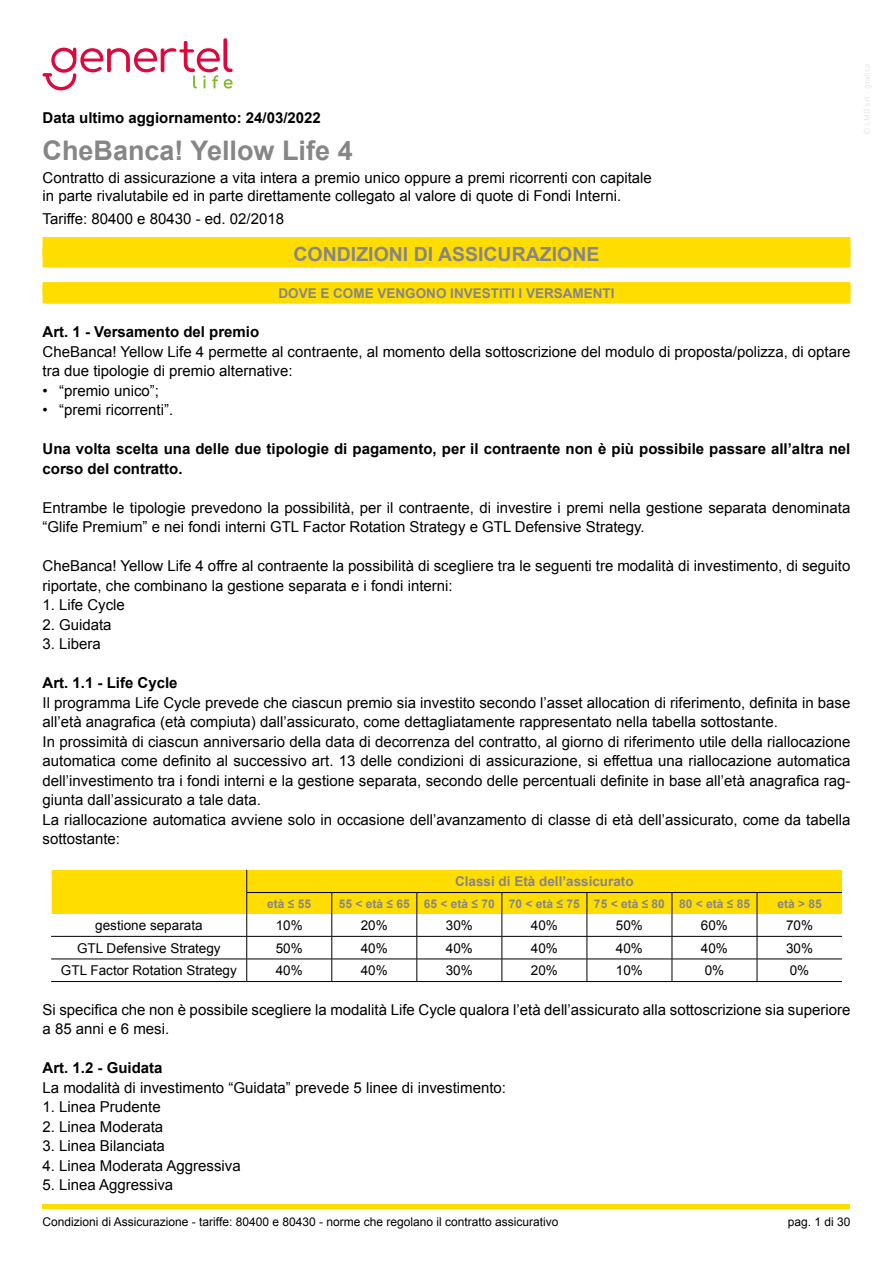
<style>
.page{position:relative;width:893px;height:1263px;background:#fff}
.page>*{position:absolute;margin:0;border:0;box-sizing:border-box;transform-origin:0 0}
.t1{font:700 27px "Arial";color:#878686}
.t2{font:700 19.5px "Arial";color:#878686}
.t3{font:15px/19.5px "Arial";color:#000}
.t4{font:700 15px/19.5px "Arial";color:#000}
.t5{font:13.5px "Arial";color:#000}
.t6{font:700 13.5px "Arial";color:#878686}
.t7{font:12px "Arial";color:#000}
.t8{font:700 12px "Arial";color:#878686}
</style>
<div class="page">
<hr style="left:43px;top:1205px;width:807px;height:4px;background:#fd0">
<div style="left:43px;top:237px;width:807px;height:20px;background:#fd0"></div>
<div style="left:43px;top:248px;width:807px;height:20px;background:#fd0"></div>
<div style="left:43px;top:282px;width:807px;height:12px;background:#fd0"></div>
<div style="left:43px;top:286px;width:807px;height:18px;background:#fd0"></div>
<hr style="left:51px;top:981px;width:196px;height:1px;background:#000">
<hr style="left:247px;top:981px;width:85px;height:1px;background:#000">
<hr style="left:332px;top:981px;width:85px;height:1px;background:#000">
<hr style="left:417px;top:981px;width:85px;height:1px;background:#000">
<hr style="left:502px;top:981px;width:85px;height:1px;background:#000">
<hr style="left:587px;top:981px;width:85px;height:1px;background:#000">
<hr style="left:672px;top:981px;width:85px;height:1px;background:#000">
<hr style="left:757px;top:981px;width:85px;height:1px;background:#000">
<svg style="left:51px;top:870px;width:791px;height:111px"></svg>
<svg style="left:43px;top:38px;width:190px;height:52px"></svg>
<p class="t4" style="left:43px;top:108px;width:280px">Data ultimo aggiornamento: 24/03/2022</p>
<h1 class="t1" style="left:43px;top:132px;width:312px">CheBanca! Yellow Life 4</h1>
<p class="t3" style="left:43px;top:169px;width:611px;line-height:18px">Contratto di assicurazione a vita intera a premio unico oppure a premi ricorrenti con capitale in parte rivalutabile ed in parte direttamente collegato al valore di quote di Fondi Interni.</p>
<p class="t3" style="left:43px;top:209px;width:243px">Tariffe: 80400 e 80430 - ed. 02/2018</p>
<h2 class="t2" style="left:294px;top:241px;width:307px">CONDIZIONI DI ASSICURAZIONE</h2>
<p class="t6" style="left:278px;top:285px;width:338px">DOVE E COME VENGONO INVESTITI I VERSAMENTI</p>
<p class="t4" style="left:43px;top:323px;width:218px">Art. 1 - Versamento del premio</p>
<p class="t3" style="left:43px;top:342px;width:809px">CheBanca! Yellow Life 4 permette al contraente, al momento della sottoscrizione del modulo di proposta/polizza, di optare tra due tipologie di premio alternative:</p>
<p class="t3" style="left:43px;top:381px;width:118px">• “premio unico”;</p>
<p class="t3" style="left:43px;top:400px;width:132px">• “premi ricorrenti”.</p>
<p class="t4" style="left:43px;top:440px;width:809px">Una volta scelta una delle due tipologie di pagamento, per il contraente non è più possibile passare all’altra nel corso del contratto.</p>
<p class="t3" style="left:43px;top:498px;width:809px">Entrambe le tipologie prevedono la possibilità, per il contraente, di investire i premi nella gestione separata denominata “Glife Premium” e nei fondi interni GTL Factor Rotation Strategy e GTL Defensive Strategy.</p>
<p class="t3" style="left:43px;top:556px;width:809px">CheBanca! Yellow Life 4 offre al contraente la possibilità di scegliere tra le seguenti tre modalità di investimento, di seguito riportate, che combinano la gestione separata e i fondi interni:</p>
<p class="t3" style="left:43px;top:595px;width:84px">1. Life Cycle</p>
<p class="t3" style="left:43px;top:615px;width:71px">2. Guidata</p>
<p class="t3" style="left:43px;top:634px;width:60px">3. Libera</p>
<p class="t4" style="left:43px;top:674px;width:137px">Art. 1.1 - Life Cycle</p>
<p class="t3" style="left:43px;top:693px;width:809px">Il programma Life Cycle prevede che ciascun premio sia investito secondo l’asset allocation di riferimento, definita in base all’età anagrafica (età compiuta) dall’assicurato, come dettagliatamente rappresentato nella tabella sottostante.<br>In prossimità di ciascun anniversario della data di decorrenza del contratto, al giorno di riferimento utile della riallocazione automatica come definito al successivo art. 13 delle condizioni di assicurazione, si effettua una riallocazione automatica dell’investimento tra i fondi interni e la gestione separata, secondo delle percentuali definite in base all’età anagrafica rag&shy;giunta dall’assicurato a tale data.<br>La riallocazione automatica avviene solo in occasione dell’avanzamento di classe di età dell’assicurato, come da tabella sottostante:</p>
<p class="t6" style="left:455px;top:872px;width:180px">Classi di Età dell’assicurato</p>
<p class="t8" style="left:267px;top:895px;width:45px">età ≤ 55</p>
<p class="t8" style="left:339px;top:895px;width:413px">55 &lt; età ≤ 65 65 &lt; età ≤ 70 70 &lt; età ≤ 75 75 &lt; età ≤ 80 80 &lt; età ≤ 85</p>
<p class="t8" style="left:777px;top:895px;width:46px">età &gt; 85</p>
<p class="t5" style="left:95px;top:916px;width:109px">gestione separata</p>
<p class="t5" style="left:276px;top:916px;width:29px">10%</p>
<p class="t5" style="left:361px;top:916px;width:29px">20%</p>
<p class="t5" style="left:446px;top:916px;width:29px">30%</p>
<p class="t5" style="left:531px;top:916px;width:29px">40%</p>
<p class="t5" style="left:616px;top:916px;width:29px">50%</p>
<p class="t5" style="left:701px;top:916px;width:29px">60%</p>
<p class="t5" style="left:786px;top:916px;width:29px">70%</p>
<p class="t5" style="left:77px;top:939px;width:145px">GTL Defensive Strategy</p>
<p class="t5" style="left:276px;top:939px;width:29px">50%</p>
<p class="t5" style="left:361px;top:939px;width:29px">40%</p>
<p class="t5" style="left:446px;top:939px;width:29px">40%</p>
<p class="t5" style="left:531px;top:939px;width:29px">40%</p>
<p class="t5" style="left:616px;top:939px;width:29px">40%</p>
<p class="t5" style="left:701px;top:939px;width:29px">40%</p>
<p class="t5" style="left:786px;top:939px;width:29px">30%</p>
<p class="t5" style="left:61px;top:961px;width:177px">GTL Factor Rotation Strategy</p>
<p class="t5" style="left:276px;top:961px;width:29px">40%</p>
<p class="t5" style="left:361px;top:961px;width:29px">40%</p>
<p class="t5" style="left:446px;top:961px;width:29px">30%</p>
<p class="t5" style="left:531px;top:961px;width:29px">20%</p>
<p class="t5" style="left:616px;top:961px;width:29px">10%</p>
<p class="t5" style="left:705px;top:961px;width:21px">0%</p>
<p class="t5" style="left:790px;top:961px;width:21px">0%</p>
<p class="t3" style="left:43px;top:1000px;width:809px">Si specifica che non è possibile scegliere la modalità Life Cycle qualora l’età dell’assicurato alla sottoscrizione sia superiore a 85 anni e 6 mesi.</p>
<p class="t4" style="left:43px;top:1059px;width:122px">Art. 1.2 - Guidata</p>
<p class="t3" style="left:43px;top:1078px;width:465px">La modalità di investimento “Guidata” prevede 5 linee di investimento:</p>
<p class="t3" style="left:43px;top:1097px;width:120px">1. Linea Prudente</p>
<p class="t3" style="left:43px;top:1117px;width:122px">2. Linea Moderata</p>
<p class="t3" style="left:43px;top:1136px;width:124px">3. Linea Bilanciata</p>
<p class="t3" style="left:43px;top:1156px;width:200px">4. Linea Moderata Aggressiva</p>
<p class="t3" style="left:43px;top:1175px;width:132px">5. Linea Aggressiva</p>
<p class="t7" style="left:43px;top:1214px;width:518px">Condizioni di Assicurazione - tariffe: 80400 e 80430 - norme che regolano il contratto assicurativo</p>
<p class="t7" style="left:788px;top:1214px;width:64px">pag. 1 di 30</p>
</div>
